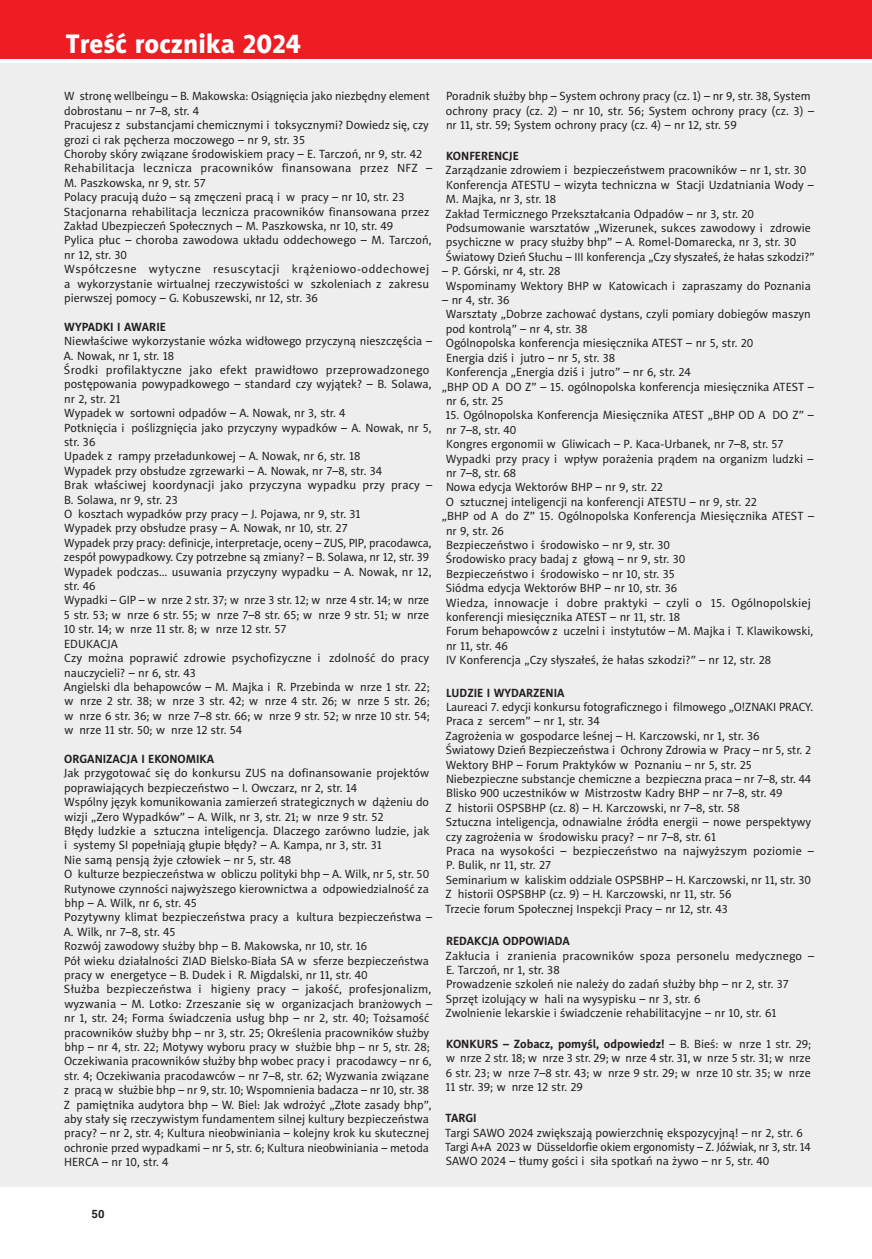
<style>
.page{position:relative;width:872px;height:1259px;background:#fff}
.page>*{position:absolute;margin:0;border:0;box-sizing:border-box;transform-origin:0 0}
.t1{font:27px "Naomi Sans EFN Heavy";color:#fff}
.t2{font:12px/14.4px "Naomi Sans EFN";color:#231f20}
.t3{font:700 12px "Naomi Sans EFN";color:#231f20}
.t4{font:700 11.25px "Roboto";color:#231f20}
.s1{font-weight:700}
</style>
<div class="page">
<div style="left:0;top:64px;width:872px;height:1122px;background:#eeeeef"></div>
<div style="left:0;top:0;width:872px;height:59px;background:#ee1d23"></div>
<h1 class="t1" style="left:66px;top:28px;width:236px">Treść rocznika 2024</h1>
<p class="t2" style="left:64px;top:89px;width:370px">W stronę wellbeingu – B. Makowska: Osiągnięcia jako niezbędny element dobrostanu – nr 7–8, str. 4<br>Pracujesz z substancjami chemicznymi i toksycznymi? Dowiedz się, czy grozi ci rak pęcherza moczowego – nr 9, str. 35<br>Choroby skóry związane środowiskiem pracy – E. Tarczoń, nr 9, str. 42<br>Rehabilitacja lecznicza pracowników finansowana przez NFZ – M. Paszkowska, nr 9, str. 57<br>Polacy pracują dużo – są zmęczeni pracą i w pracy – nr 10, str. 23<br>Stacjonarna rehabilitacja lecznicza pracowników finansowana przez Zakład Ubezpieczeń Społecznych – M. Paszkowska, nr 10, str. 49<br>Pylica płuc – choroba zawodowa układu oddechowego – M. Tarczoń, nr 12, str. 30<br>Współczesne wytyczne resuscytacji krążeniowo-oddechowej a wykorzystanie wirtualnej rzeczywistości w szkoleniach z zakresu pierwszej pomocy – G. Kobuszewski, nr 12, str. 36</p>
<p class="t3" style="left:64px;top:320px;width:103px">WYPADKI I AWARIE</p>
<p class="t2" style="left:64px;top:334px;width:370px">Niewłaściwe wykorzystanie wózka widłowego przyczyną nieszczęścia – A. Nowak, nr 1, str. 18<br>Środki profilaktyczne jako efekt prawidłowo przeprowadzonego postępowania powypadkowego – standard czy wyjątek? – B. Solawa, nr 2, str. 21<br>Wypadek w sortowni odpadów – A. Nowak, nr 3, str. 4<br>Potknięcia i poślizgnięcia jako przyczyny wypadków – A. Nowak, nr 5, str. 36<br>Upadek z rampy przeładunkowej – A. Nowak, nr 6, str. 18<br>Wypadek przy obsłudze zgrzewarki – A. Nowak, nr 7–8, str. 34<br>Brak właściwej koordynacji jako przyczyna wypadku przy pracy – B. Solawa, nr 9, str. 23<br>O kosztach wypadków przy pracy – J. Pojawa, nr 9, str. 31<br>Wypadek przy obsłudze prasy – A. Nowak, nr 10, str. 27<br>Wypadek przy pracy: definicje, interpretacje, oceny – ZUS, PIP, pracodawca, zespół powypadkowy. Czy potrzebne są zmiany? – B. Solawa, nr 12, str. 39<br>Wypadek podczas… usuwania przyczyny wypadku – A. Nowak, nr 12, str. 46<br>Wypadki – GIP – w nrze 2 str. 37; w nrze 3 str. 12; w nrze 4 str. 14; w nrze 5 str. 53; w nrze 6 str. 55; w nrze 7–8 str. 65; w nrze 9 str. 51; w nrze 10 str. 14; w nrze 11 str. 8; w nrze 12 str. 57<br>EDUKACJA<br>Czy można poprawić zdrowie psychofizyczne i zdolność do pracy nauczycieli? – nr 6, str. 43<br>Angielski dla behapowców – M. Majka i R. Przebinda w nrze 1 str. 22; w nrze 2 str. 38; w nrze 3 str. 42; w nrze 4 str. 26; w nrze 5 str. 26; w nrze 6 str. 36; w nrze 7–8 str. 66; w nrze 9 str. 52; w nrze 10 str. 54; w nrze 11 str. 50; w nrze 12 str. 54</p>
<p class="t3" style="left:64px;top:752px;width:151px">ORGANIZACJA I EKONOMIKA</p>
<p class="t2" style="left:64px;top:766px;width:370px">Jak przygotować się do konkursu ZUS na dofinansowanie projektów poprawiających bezpieczeństwo – I. Owczarz, nr 2, str. 14<br>Wspólny język komunikowania zamierzeń strategicznych w dążeniu do wizji „Zero Wypadków” – A. Wilk, nr 3, str. 21; w nrze 9 str. 52<br>Błędy ludzkie a sztuczna inteligencja. Dlaczego zarówno ludzie, jak i systemy SI popełniają głupie błędy? – A. Kampa, nr 3, str. 31<br>Nie samą pensją żyje człowiek – nr 5, str. 48<br>O kulturze bezpieczeństwa w obliczu polityki bhp – A. Wilk, nr 5, str. 50<br>Rutynowe czynności najwyższego kierownictwa a odpowiedzialność za bhp – A. Wilk, nr 6, str. 45<br>Pozytywny klimat bezpieczeństwa pracy a kultura bezpieczeństwa – A. Wilk, nr 7–8, str. 45<br>Rozwój zawodowy służby bhp – B. Makowska, nr 10, str. 16<br>Pół wieku działalności ZIAD Bielsko-Biała SA w sferze bezpieczeństwa pracy w energetyce – B. Dudek i R. Migdalski, nr 11, str. 40<br>Służba bezpieczeństwa i higieny pracy – jakość, profesjonalizm, wyzwania – M. Lotko: Zrzeszanie się w organizacjach branżowych – nr 1, str. 24; Forma świadczenia usług bhp – nr 2, str. 40; Tożsamość pracowników służby bhp – nr 3, str. 25; Określenia pracowników służby bhp – nr 4, str. 22; Motywy wyboru pracy w służbie bhp – nr 5, str. 28; Oczekiwania pracowników służby bhp wobec pracy i pracodawcy – nr 6, str. 4; Oczekiwania pracodawców – nr 7–8, str. 62; Wyzwania związane z pracą w służbie bhp – nr 9, str. 10; Wspomnienia badacza – nr 10, str. 38<br>Z pamiętnika audytora bhp – W. Biel: Jak wdrożyć „Złote zasady bhp”, aby stały się rzeczywistym fundamentem silnej kultury bezpieczeństwa pracy? – nr 2, str. 4; Kultura nieobwiniania – kolejny krok ku skutecznej ochronie przed wypadkami – nr 5, str. 6; Kultura nieobwiniania – metoda HERCA – nr 10, str. 4</p>
<p class="t2" style="left:446px;top:89px;width:370px">Poradnik służby bhp – System ochrony pracy (cz. 1) – nr 9, str. 38, System ochrony pracy (cz. 2) – nr 10, str. 56; System ochrony pracy (cz. 3) – nr 11, str. 59; System ochrony pracy (cz. 4) – nr 12, str. 59</p>
<p class="t3" style="left:446px;top:149px;width:74px">KONFERENCJE</p>
<p class="t2" style="left:445px;top:163px;width:370px">Zarządzanie zdrowiem i bezpieczeństwem pracowników – nr 1, str. 30<br>Konferencja ATESTU – wizyta techniczna w Stacji Uzdatniania Wody – M. Majka, nr 3, str. 18<br>Zakład Termicznego Przekształcania Odpadów – nr 3, str. 20<br>Podsumowanie warsztatów „Wizerunek, sukces zawodowy i zdrowie psychiczne w pracy służby bhp” – A. Romel-Domarecka, nr 3, str. 30<br>Światowy Dzień Słuchu – III konferencja „Czy słyszałeś, że hałas szkodzi?”</p>
<p class="t2" style="left:442px;top:264px;width:370px">– P. Górski, nr 4, str. 28<br>Wspominamy Wektory BHP w Katowicach i zapraszamy do Poznania</p>
<p class="t2" style="left:442px;top:293px;width:69px">– nr 4, str. 36</p>
<p class="t2" style="left:446px;top:307px;width:366px">Warsztaty „Dobrze zachować dystans, czyli pomiary dobiegów maszyn</p>
<p class="t2" style="left:446px;top:322px;width:143px">pod kontrolą” – nr 4, str. 38</p>
<p class="t2" style="left:446px;top:336px;width:309px">Ogólnopolska konferencja miesięcznika ATEST – nr 5, str. 20</p>
<p class="t2" style="left:446px;top:350px;width:171px">Energia dziś i jutro – nr 5, str. 38</p>
<p class="t2" style="left:446px;top:365px;width:246px">Konferencja „Energia dziś i jutro” – nr 6, str. 24</p>
<p class="t2" style="left:442px;top:379px;width:373px">„BHP OD A DO Z” – 15. ogólnopolska konferencja miesięcznika ATEST –</p>
<p class="t2" style="left:446px;top:394px;width:59px">nr 6, str. 25</p>
<p class="t2" style="left:445px;top:408px;width:370px">15. Ogólnopolska Konferencja Miesięcznika ATEST „BHP OD A DO Z” –</p>
<p class="t2" style="left:446px;top:422px;width:72px">nr 7–8, str. 40</p>
<p class="t2" style="left:446px;top:437px;width:339px">Kongres ergonomii w Gliwicach – P. Kaca-Urbanek, nr 7–8, str. 57</p>
<p class="t2" style="left:446px;top:451px;width:369px">Wypadki przy pracy i wpływ porażenia prądem na organizm ludzki –</p>
<p class="t2" style="left:446px;top:466px;width:72px">nr 7–8, str. 68</p>
<p class="t2" style="left:446px;top:480px;width:218px">Nowa edycja Wektorów BHP – nr 9, str. 22</p>
<p class="t2" style="left:446px;top:494px;width:312px">O sztucznej inteligencji na konferencji ATESTU – nr 9, str. 22</p>
<p class="t2" style="left:442px;top:509px;width:374px">„BHP od A do Z” 15. Ogólnopolska Konferencja Miesięcznika ATEST –</p>
<p class="t2" style="left:446px;top:523px;width:60px">nr 9, str. 26</p>
<p class="t2" style="left:446px;top:538px;width:226px">Bezpieczeństwo i środowisko – nr 9, str. 30</p>
<p class="t2" style="left:446px;top:552px;width:241px">Środowisko pracy badaj z głową – nr 9, str. 30</p>
<p class="t2" style="left:446px;top:566px;width:230px">Bezpieczeństwo i środowisko – nr 10, str. 35</p>
<p class="t2" style="left:446px;top:581px;width:233px">Siódma edycja Wektorów BHP – nr 10, str. 36</p>
<p class="t2" style="left:446px;top:595px;width:366px">Wiedza, innowacje i dobre praktyki – czyli o 15. Ogólnopolskiej</p>
<p class="t2" style="left:446px;top:610px;width:235px">konferencji miesięcznika ATEST – nr 11, str. 18</p>
<p class="t2" style="left:446px;top:624px;width:369px">Forum behapowców z uczelni i instytutów – M. Majka i T. Klawikowski,</p>
<p class="t2" style="left:446px;top:638px;width:63px">nr 11, str. 46</p>
<p class="t2" style="left:446px;top:653px;width:327px">IV Konferencja „Czy słyszałeś, że hałas szkodzi?” – nr 12, str. 28</p>
<p class="t3" style="left:446px;top:685px;width:120px">LUDZIE I WYDARZENIA</p>
<p class="t2" style="left:445px;top:700px;width:370px">Laureaci 7. edycji konkursu fotograficznego i filmowego „O!ZNAKI PRACY.<br>Praca z sercem” – nr 1, str. 34<br>Zagrożenia w gospodarce leśnej – H. Karczowski, nr 1, str. 36<br>Światowy Dzień Bezpieczeństwa i Ochrony Zdrowia w Pracy – nr 5, str. 2<br>Wektory BHP – Forum Praktyków w Poznaniu – nr 5, str. 25<br>Niebezpieczne substancje chemiczne a bezpieczna praca – nr 7–8, str. 44<br>Blisko 900 uczestników w Mistrzostw Kadry BHP – nr 7–8, str. 49<br>Z historii OSPSBHP (cz. 8) – H. Karczowski, nr 7–8, str. 58<br>Sztuczna inteligencja, odnawialne źródła energii – nowe perspektywy czy zagrożenia w środowisku pracy? – nr 7–8, str. 61<br>Praca na wysokości – bezpieczeństwo na najwyższym poziomie – P. Bulik, nr 11, str. 27<br>Seminarium w kaliskim oddziale OSPSBHP – H. Karczowski, nr 11, str. 30<br>Z historii OSPSBHP (cz. 9) – H. Karczowski, nr 11, str. 56<br>Trzecie forum Społecznej Inspekcji Pracy – nr 12, str. 43</p>
<p class="t3" style="left:446px;top:934px;width:125px">REDAKCJA ODPOWIADA</p>
<p class="t2" style="left:445px;top:948px;width:370px">Zakłucia i zranienia pracowników spoza personelu medycznego – E. Tarczoń, nr 1, str. 38<br>Prowadzenie szkoleń nie należy do zadań służby bhp – nr 2, str. 37<br>Sprzęt izolujący w hali na wysypisku – nr 3, str. 6<br>Zwolnienie lekarskie i świadczenie rehabilitacyjne – nr 10, str. 61</p>
<p class="t2" style="left:445px;top:1036px;width:367px;text-align:justify"><span class="s1">KONKURS – Zobacz, pomyśl, odpowiedz!</span> – B. Bieś: w nrze 1 str. 29; w nrze 2 str. 18; w nrze 3 str. 29; w nrze 4 str. 31, w nrze 5 str. 31; w nrze 6 str. 23; w nrze 7–8 str. 43; w nrze 9 str. 29; w nrze 10 str. 35; w nrze 11 str. 39; w nrze 12 str. 29</p>
<p class="t3" style="left:445px;top:1111px;width:33px">TARGI</p>
<p class="t2" style="left:445px;top:1125px;width:367px">Targi SAWO 2024 zwiększają powierzchnię ekspozycyjną! – nr 2, str. 6<br>Targi A+A 2023 w Düsseldorfie okiem ergonomisty – Z. Jóźwiak, nr 3, str. 14<br>SAWO 2024 – tłumy gości i siła spotkań na żywo – nr 5, str. 40</p>
<p class="t4" style="left:91px;top:1206px;width:15px">50</p>
</div>
